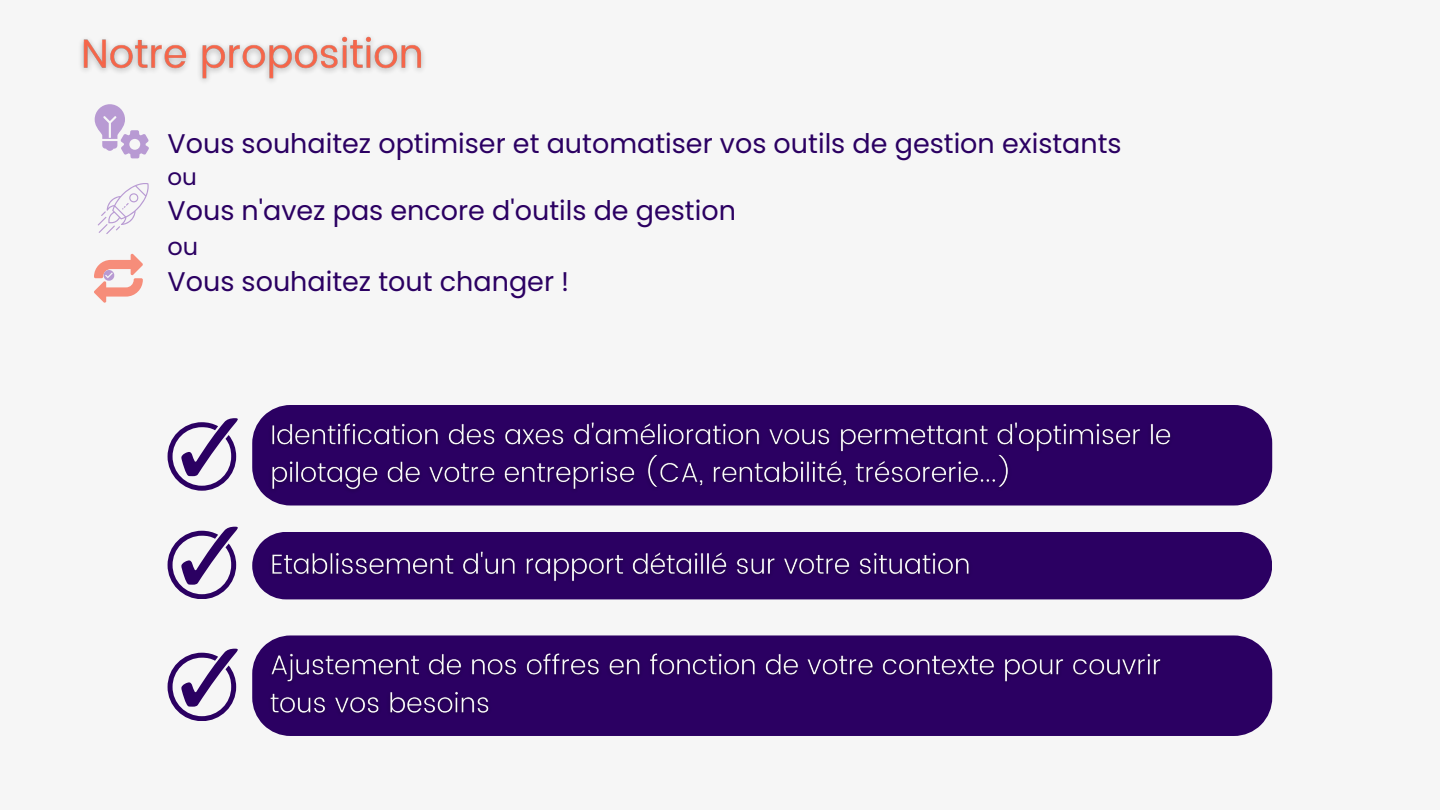
<style>
.page{position:relative;width:1440px;height:810px;background:#f6f6f6}
.page>*{position:absolute;margin:0;border:0;box-sizing:border-box;transform-origin:0 0}
.t1{font:27px "Poppins";color:#2b0062}
.t2{font:24px "Poppins";color:#2b0062}
.t3{font:23px "Poppins";color:#2b0062}
</style>
<div class="page">
<img style="left:81px;top:36px;width:343px;height:45px">
<svg style="left:168px;top:418px;width:70px;height:73px"></svg>
<div style="left:252px;top:405px;width:1020px;height:101px;background:#2b0062"></div>
<img style="left:265px;top:414px;width:906px;height:83px">
<svg style="left:168px;top:649px;width:70px;height:72px"></svg>
<div style="left:252px;top:635px;width:1020px;height:101px;background:#2b0062"></div>
<svg style="left:168px;top:527px;width:70px;height:72px"></svg>
<div style="left:252px;top:532px;width:1020px;height:67px;background:#2b0062"></div>
<img style="left:264px;top:644px;width:897px;height:82px">
<img style="left:272px;top:551px;width:697px;height:31px">
<svg style="left:94px;top:254px;width:49px;height:49px"></svg>
<svg style="left:95px;top:104px;width:54px;height:54px"></svg>
<svg style="left:98px;top:183px;width:51px;height:51px"></svg>
<p class="t1" style="left:168px;top:124px;width:956px">Vous souhaitez optimiser et automatiser vos outils de gestion existants</p>
<p class="t3" style="left:168px;top:161px;width:31px">ou</p>
<p class="t1" style="left:168px;top:192px;width:570px">Vous n'avez pas encore d'outils de gestion</p>
<p class="t2" style="left:168px;top:230px;width:32px">ou</p>
<p class="t1" style="left:168px;top:262px;width:403px">Vous souhaitez tout changer !</p>
</div>
